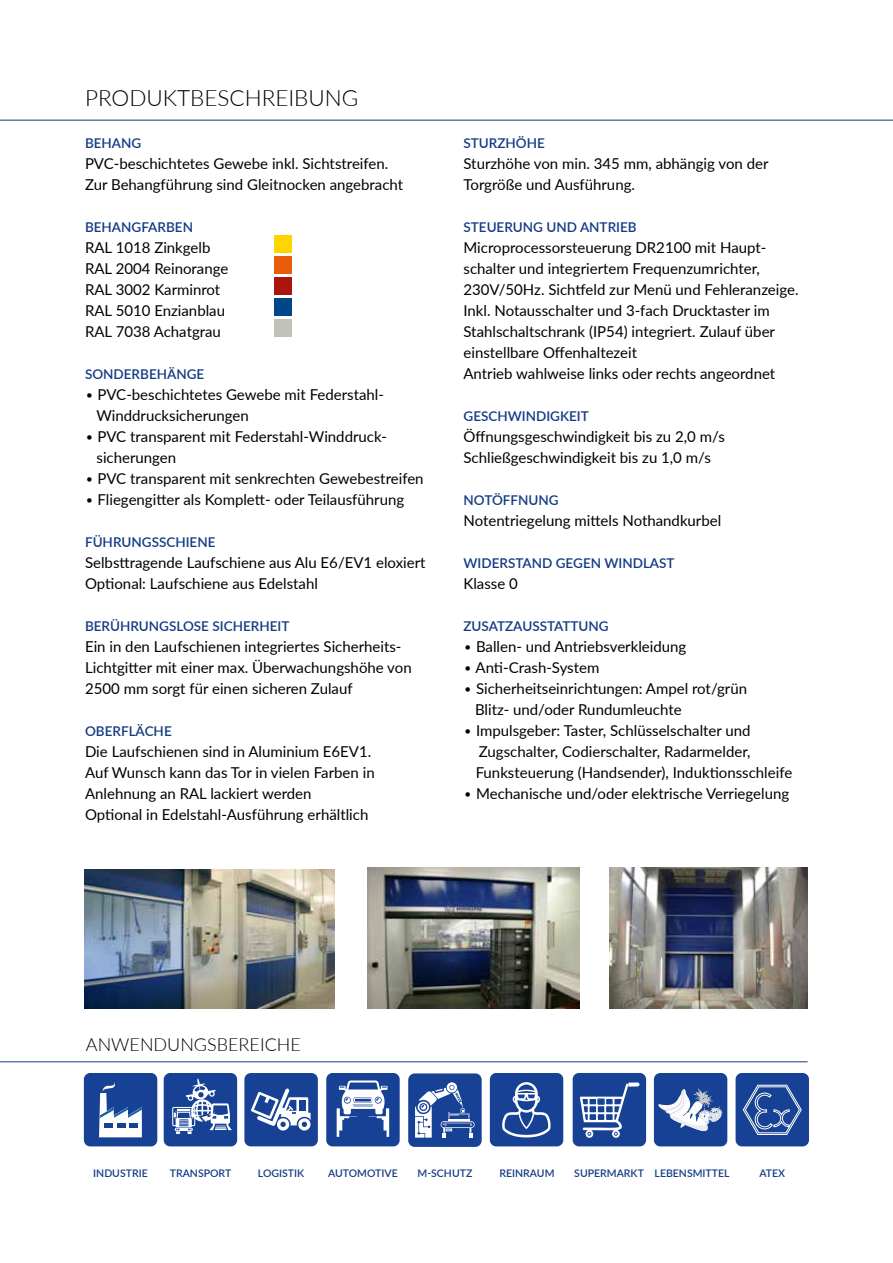
<style>
.page{position:relative;width:893px;height:1263px;background:#fff}
.page>*{position:absolute;margin:0;border:0;box-sizing:border-box;transform-origin:0 0}
.t1{font:300 22.5px "Lato";color:#000}
.t2{font:300 18px "Lato";color:#000}
.t3{font:15px/21px "Lato";color:#000}
.t4{font:600 13.5px "Lato";color:#143a84}
.t5{font:600 10.5px "Lato";color:#143a84}
.s1{font-weight:300}
</style>
<div class="page">
<hr style="left:0;top:120px;width:893px;height:1px;background:#143a84">
<img style="left:85px;top:869px;width:250px;height:140px">
<img style="left:609px;top:867px;width:199px;height:141px">
<img style="left:367px;top:867px;width:212px;height:142px">
<svg style="left:736px;top:1073px;width:73px;height:73px;background:#2f559f"></svg>
<div style="left:326px;top:1073px;width:74px;height:73px;background:#164194;border-radius:6px"></div>
<svg style="left:337px;top:1080px;width:52px;height:57px"></svg>
<svg style="left:84px;top:1073px;width:73px;height:73px"></svg>
<div style="left:104px;top:1123px;width:9px;height:5px;background:#164194"></div>
<div style="left:117px;top:1123px;width:8px;height:5px;background:#164194"></div>
<div style="left:129px;top:1123px;width:8px;height:5px;background:#164194"></div>
<div style="left:490px;top:1073px;width:73px;height:73px;background:#164194;border-radius:6px"></div>
<svg style="left:502px;top:1082px;width:49px;height:55px"></svg>
<svg style="left:164px;top:1073px;width:73px;height:73px;background:#4466a9"></svg>
<hr style="left:0;top:1061px;width:808px;height:1px;background:#143a84">
<div style="left:654px;top:1073px;width:73px;height:73px;background:#164194;border-radius:6px"></div>
<svg style="left:658px;top:1088px;width:65px;height:44px"></svg>
<svg style="left:244px;top:1073px;width:74px;height:73px;background:#4567a9"></svg>
<div style="left:573px;top:1073px;width:73px;height:73px;background:#164194;border-radius:6px"></div>
<svg style="left:580px;top:1082px;width:59px;height:56px"></svg>
<div style="left:408px;top:1073px;width:74px;height:74px;background:#164194;border-radius:6px"></div>
<svg style="left:415px;top:1082px;width:60px;height:55px"></svg>
<div style="left:274px;top:235px;width:18px;height:18px;background:#ffd500"></div>
<div style="left:274px;top:256px;width:18px;height:18px;background:#ea5b0b"></div>
<div style="left:274px;top:277px;width:18px;height:18px;background:#ac1410"></div>
<div style="left:274px;top:298px;width:18px;height:18px;background:#00478a"></div>
<div style="left:274px;top:319px;width:18px;height:18px;background:#bfc2b9"></div>
<h1 class="t1" style="left:85px;top:82px;width:275px">PRODUKTBESCHREIBUNG</h1>
<p class="t4" style="left:85px;top:133px;width:58px">BEHANG</p>
<p class="t3" style="left:85px;top:152px;width:320px">PVC-beschichtetes Gewebe inkl. Sichtstreifen.<br>Zur Behangführung sind Gleitnocken angebracht</p>
<p class="t4" style="left:85px;top:217px;width:110px">BEHANGFARBEN</p>
<p class="t3" style="left:85px;top:236px;width:145px">RAL 1018 Zinkgelb<br>RAL 2004 Reinorange<br>RAL 3002 Karminrot<br>RAL 5010 Enzianblau<br>RAL 7038 Achatgrau</p>
<p class="t4" style="left:85px;top:364px;width:121px">SONDERBEHÄNGE</p>
<p class="t3" style="left:96px;top:383px;width:289px;text-indent:-11px"><span class="s1">•</span> PVC-beschichtetes Gewebe mit Federstahl-<br>Winddrucksicherungen</p>
<p class="t3" style="left:97px;top:425px;width:292px;text-indent:-12px"><span class="s1">•</span> PVC transparent mit Federstahl-Winddruck&shy;sicherungen</p>
<p class="t3" style="left:85px;top:467px;width:340px"><span class="s1">•</span> PVC transparent mit senkrechten Gewebestreifen</p>
<p class="t3" style="left:85px;top:488px;width:321px"><span class="s1">•</span> Fliegengitter als Komplett- oder Teilausführung</p>
<p class="t4" style="left:85px;top:532px;width:132px">FÜHRUNGSSCHIENE</p>
<p class="t3" style="left:85px;top:551px;width:342px">Selbsttragende Laufschiene aus Alu E6/EV1 eloxiert<br>Optional: Laufschiene aus Edelstahl</p>
<p class="t4" style="left:85px;top:616px;width:206px">BERÜHRUNGSLOSE SICHERHEIT</p>
<p class="t3" style="left:85px;top:635px;width:328px">Ein in den Laufschienen integriertes Sicherheits-<br>Lichtgitter mit einer max. Überwachungshöhe von<br>2500 mm sorgt für einen sicheren Zulauf</p>
<p class="t4" style="left:85px;top:721px;width:88px">OBERFLÄCHE</p>
<p class="t3" style="left:85px;top:740px;width:291px">Die Laufschienen sind in Aluminium E6EV1.<br>Auf Wunsch kann das Tor in vielen Farben in Anlehnung an RAL lackiert werden<br>Optional in Edelstahl-Ausführung erhältlich</p>
<p class="t4" style="left:463px;top:133px;width:83px">STURZHÖHE</p>
<p class="t3" style="left:463px;top:152px;width:306px">Sturzhöhe von min. 345 mm, abhängig von der<br>Torgröße und Ausführung.</p>
<p class="t4" style="left:463px;top:217px;width:175px">STEUERUNG UND ANTRIEB</p>
<p class="t3" style="left:463px;top:236px;width:337px">Microprocessorsteuerung DR2100 mit Haupt&shy;schalter und integriertem Frequenzumrichter, 230V/50Hz. Sichtfeld zur Menü und Fehleranzeige.<br>Inkl. Notausschalter und 3-fach Drucktaster im Stahlschaltschrank (IP54) integriert. Zulauf über einstellbare Offenhaltezeit<br>Antrieb wahlweise links oder rechts angeordnet</p>
<p class="t4" style="left:463px;top:406px;width:127px">GESCHWINDIGKEIT</p>
<p class="t3" style="left:463px;top:425px;width:263px">Öffnungsgeschwindigkeit bis zu 2,0 m/s<br>Schließgeschwindigkeit bis zu 1,0 m/s</p>
<p class="t4" style="left:463px;top:490px;width:97px">NOTÖFFNUNG</p>
<p class="t3" style="left:463px;top:509px;width:259px">Notentriegelung mittels Nothandkurbel</p>
<p class="t4" style="left:463px;top:553px;width:213px">WIDERSTAND GEGEN WINDLAST</p>
<p class="t3" style="left:463px;top:572px;width:56px">Klasse 0</p>
<p class="t4" style="left:463px;top:616px;width:147px">ZUSATZAUSSTATTUNG</p>
<p class="t3" style="left:463px;top:635px;width:224px"><span class="s1">•</span> Ballen- und Antriebsverkleidung</p>
<p class="t3" style="left:463px;top:656px;width:137px"><span class="s1">•</span> Anti-Crash-System</p>
<p class="t3" style="left:475px;top:677px;width:274px;text-indent:-12px"><span class="s1">•</span> Sicherheitseinrichtungen: Ampel rot/grün<br>Blitz- und/oder Rundumleuchte</p>
<p class="t3" style="left:476px;top:719px;width:318px;text-indent:-12px"><span class="s1">•</span> Impulsgeber: Taster, Schlüsselschalter und<br>Zugschalter, Codierschalter, Radarmelder,<br>Funksteuerung (Handsender), Induktionsschleife</p>
<p class="t3" style="left:463px;top:782px;width:327px"><span class="s1">•</span> Mechanische und/oder elektrische Verriegelung</p>
<p class="t2" style="left:86px;top:1032px;width:216px">ANWENDUNGSBEREICHE</p>
<p class="t5" style="left:93px;top:1166px;width:56px">INDUSTRIE</p>
<p class="t5" style="left:170px;top:1166px;width:63px">TRANSPORT</p>
<p class="t5" style="left:328px;top:1166px;width:71px">AUTOMOTIVE</p>
<p class="t5" style="left:499px;top:1166px;width:57px">REINRAUM</p>
<p class="t5" style="left:759px;top:1166px;width:27px">ATEX</p>
<p class="t5" style="left:258px;top:1166px;width:48px">LOGISTIK</p>
<p class="t5" style="left:417px;top:1166px;width:56px">M-SCHUTZ</p>
<p class="t5" style="left:574px;top:1166px;width:157px">SUPERMARKT LEBENSMITTEL</p>
</div>
